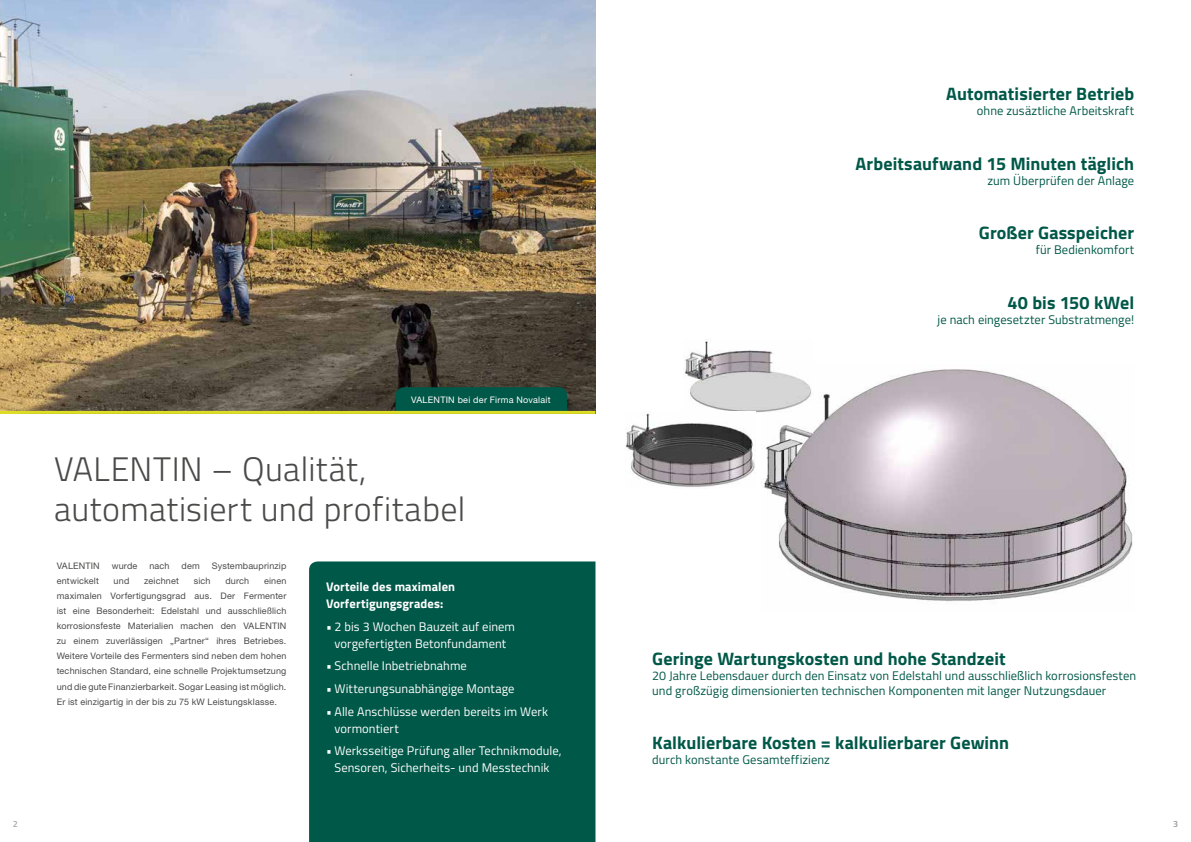
<style>
.page{position:relative;width:1191px;height:842px;background:#fff}
.page>*{position:absolute;margin:0;border:0;box-sizing:border-box;transform-origin:0 0}
.t1{font:300 34px/39px "Titillium Web";letter-spacing:.01em;color:#4a4a49}
.t2{font:700 18px "Titillium Web";letter-spacing:.005em;color:#005848}
.t3{font:12.5px/15px "Titillium Web";letter-spacing:.005em;color:#005848}
.t4{font:12.5px/17px "Titillium Web";letter-spacing:.005em;color:#fff;text-align:center}
.t5{font:700 12.5px/17px "Titillium Web";letter-spacing:.01em;color:#fff}
.t6{font:9px/15px "Helvetica Neue LT Pro";letter-spacing:.02em;color:#4a4a49;text-align:justify}
.t7{font:9px "Helvetica Neue LT Pro";letter-spacing:.03em;color:#fff}
.t8{font:600 9px "Titillium Web";color:#a8a8a7}
.t9{font:600 9px "Titillium Web";color:#9d9d9c}
</style>
<div class="page">
<img style="left:761px;top:369px;width:372px;height:233px">
<img style="left:684px;top:341px;width:130px;height:73px">
<img style="left:625px;top:411px;width:130px;height:76px">
<img style="left:0;top:0;width:595px;height:411px">
<svg style="left:395px;top:387px;width:172px;height:24px;background:#025747"></svg>
<div style="left:309px;top:561px;width:286px;height:281px;background:#005848"></div>
<hr style="left:0;top:411px;width:595px;height:3px;background:#dedd26">
<h2 class="t2" style="left:946px;top:80px;width:190px">Automatisierter Betrieb</h2>
<h3 class="t3" style="left:977px;top:102px;width:159px">ohne zusäztliche Arbeitskraft</h3>
<h2 class="t2" style="left:855px;top:150px;width:280px">Arbeitsaufwand 15 Minuten täglich</h2>
<h3 class="t3" style="left:987px;top:172px;width:148px">zum Überprüfen der Anlage</h3>
<h2 class="t2" style="left:978px;top:219px;width:157px">Großer Gasspeicher</h2>
<h3 class="t3" style="left:1035px;top:242px;width:100px">für Bedienkomfort</h3>
<p class="t7" style="left:411px;top:394px;width:141px">VALENTIN bei der Firma Novalait</p>
<h1 class="t1" style="left:54px;top:448px;width:412px">VALENTIN – Qualität, automatisiert und profitabel</h1>
<p class="t6" style="left:57px;top:559px;width:44px">VALENTIN</p>
<p class="t6" style="left:112px;top:559px;width:27px">wurde</p>
<p class="t6" style="left:149px;top:559px;width:22px">nach</p>
<p class="t6" style="left:181px;top:559px;width:20px">dem</p>
<p class="t6" style="left:212px;top:559px;width:76px">Systembauprinzip</p>
<p class="t6" style="left:57px;top:574px;width:44px">entwickelt</p>
<p class="t6" style="left:114px;top:574px;width:17px">und</p>
<p class="t6" style="left:144px;top:574px;width:36px">zeichnet</p>
<p class="t6" style="left:194px;top:574px;width:18px">sich</p>
<p class="t6" style="left:225px;top:574px;width:25px">durch</p>
<p class="t6" style="left:57px;top:574px;width:231px;text-indent:207px">einen maximalen Vorfertigungsgrad aus. Der Fermenter ist eine Besonderheit: Edelstahl und ausschließlich korrosionsfeste Materialien machen den VALENTIN zu einem zuverlässigen „Partner“ ihres Betriebes.<br>Weitere Vorteile des Fermenters sind neben dem hohen technischen Standard, eine schnelle Projektumsetzung und die gute Finanzierbarkeit. Sogar Leasing ist möglich.<br>Er ist einzigartig in der bis zu 75 kW Leistungsklasse.</p>
<h3 class="t5" style="left:326px;top:577px;width:131px">Vorteile des maximalen<br>Vorfertigungsgrades:</h3>
<h3 class="t4" style="left:326px;top:617px;width:190px">• 2 bis 3 Wochen Bauzeit auf einem vorgefertigten Betonfundament</h3>
<h3 class="t4" style="left:326px;top:657px;width:142px">• Schnelle Inbetriebnahme</h3>
<h3 class="t4" style="left:326px;top:679px;width:190px">• Witterungsunabhängige Montage</h3>
<h3 class="t4" style="left:334px;top:702px;width:215px;text-align:left;text-indent:-8px">• Alle Anschlüsse werden bereits im Werk vormontiert</h3>
<h3 class="t4" style="left:326px;top:742px;width:237px">• Werksseitige Prüfung aller Technikmodule,<br>Sensoren, Sicherheits- und Messtechnik</h3>
<h2 class="t2" style="left:1007px;top:288px;width:128px">40 bis 150 kWel</h2>
<h3 class="t3" style="left:937px;top:311px;width:198px">je nach eingesetzter Substratmenge!</h3>
<h2 class="t2" style="left:652px;top:645px;width:355px">Geringe Wartungskosten und hohe Standzeit</h2>
<h3 class="t3" style="left:652px;top:668px;width:485px">20 Jahre Lebensdauer durch den Einsatz von Edelstahl und ausschließlich korrosionsfesten und großzügig dimensionierten technischen Komponenten mit langer Nutzungsdauer</h3>
<h2 class="t2" style="left:652px;top:729px;width:358px">Kalkulierbare Kosten = kalkulierbarer Gewinn</h2>
<h3 class="t3" style="left:652px;top:751px;width:179px">durch konstante Gesamteffizienz</h3>
<p class="t8" style="left:13px;top:817px;width:7px">2</p>
<p class="t9" style="left:1173px;top:817px;width:7px">3</p>
</div>
